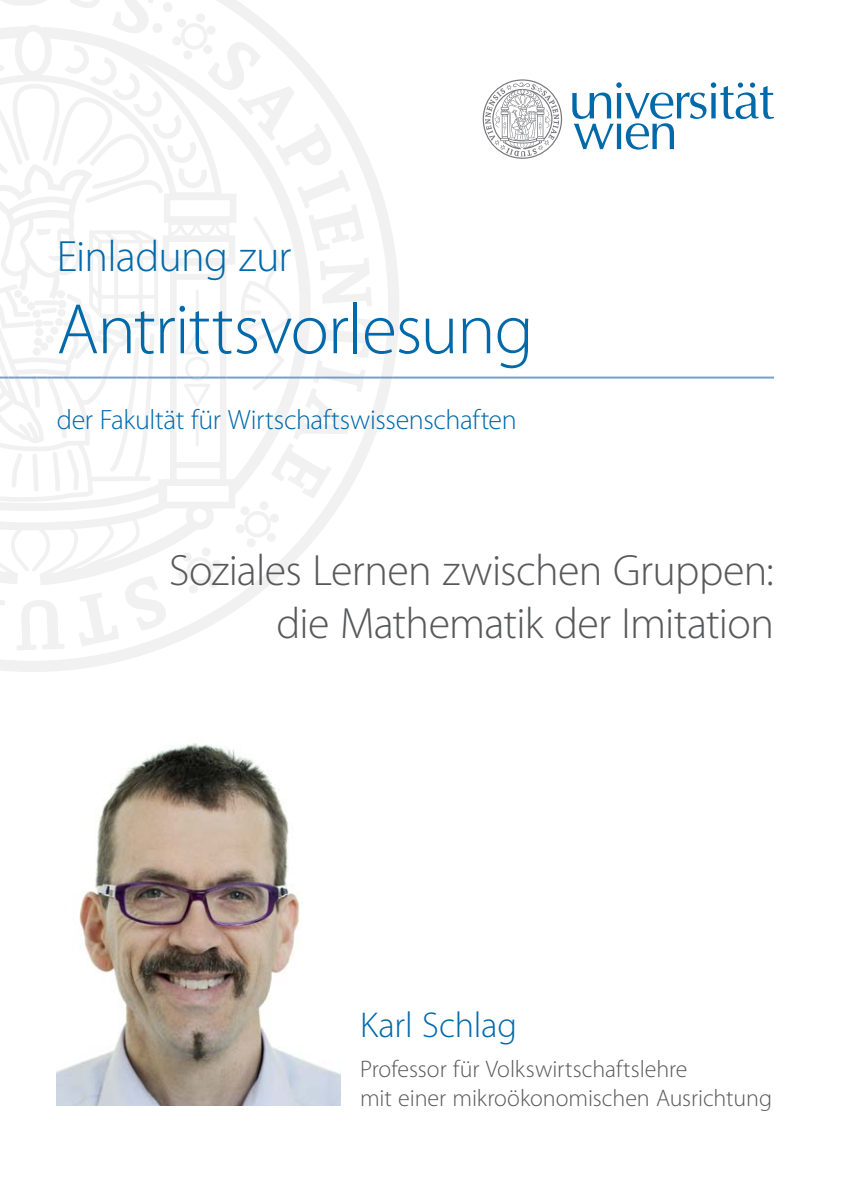
<style>
.page{position:relative;width:842px;height:1191px;background:#fff}
.page>*{position:absolute;margin:0;border:0;box-sizing:border-box;transform-origin:0 0}
.t1{font:300 72px "Myriad Pro";letter-spacing:-.02em;color:#0069aa}
.t2{font:300 44px/52.8px "Myriad Pro";letter-spacing:-.015em;color:#58595b;text-align:right}
.t3{font:300 44px "Myriad Pro";letter-spacing:-.02em;color:#0069aa}
.t4{font:300 36px "Myriad Pro";letter-spacing:-.005em;color:#0069aa}
.t5{font:300 28px "Myriad Pro";letter-spacing:-.015em;color:#0069aa}
.t6{font:300 24px/28.8px "Myriad Pro";letter-spacing:-.005em;color:#58595b}
</style>
<div class="page">
<svg style="left:572px;top:82px;width:202px;height:68px"></svg>
<svg style="left:483px;top:79px;width:79px;height:80px"></svg>
<svg style="left:0;top:0;width:399px;height:672px"></svg>
<svg style="left:0;top:376px;width:774px;height:2px;background:#9bbada"></svg>
<img style="left:57px;top:743px;width:283px;height:363px">
<h2 class="t3" style="left:57px;top:240px;width:236px">Einladung zur</h2>
<h1 class="t1" style="left:57px;top:302px;width:479px">Antrittsvorlesung</h1>
<p class="t5" style="left:57px;top:409px;width:462px">der Fakultät für Wirtschaftswissenschaften</p>
<h2 class="t2" style="left:169px;top:548px;width:606px">Soziales Lernen zwischen Gruppen: die Mathematik der Imitation</h2>
<h3 class="t4" style="left:360px;top:1011px;width:159px">Karl Schlag</h3>
<p class="t6" style="left:360px;top:1057px;width:414px">Professor für Volkswirtschaftslehre<br>mit einer mikroökonomischen Ausrichtung</p>
</div>
